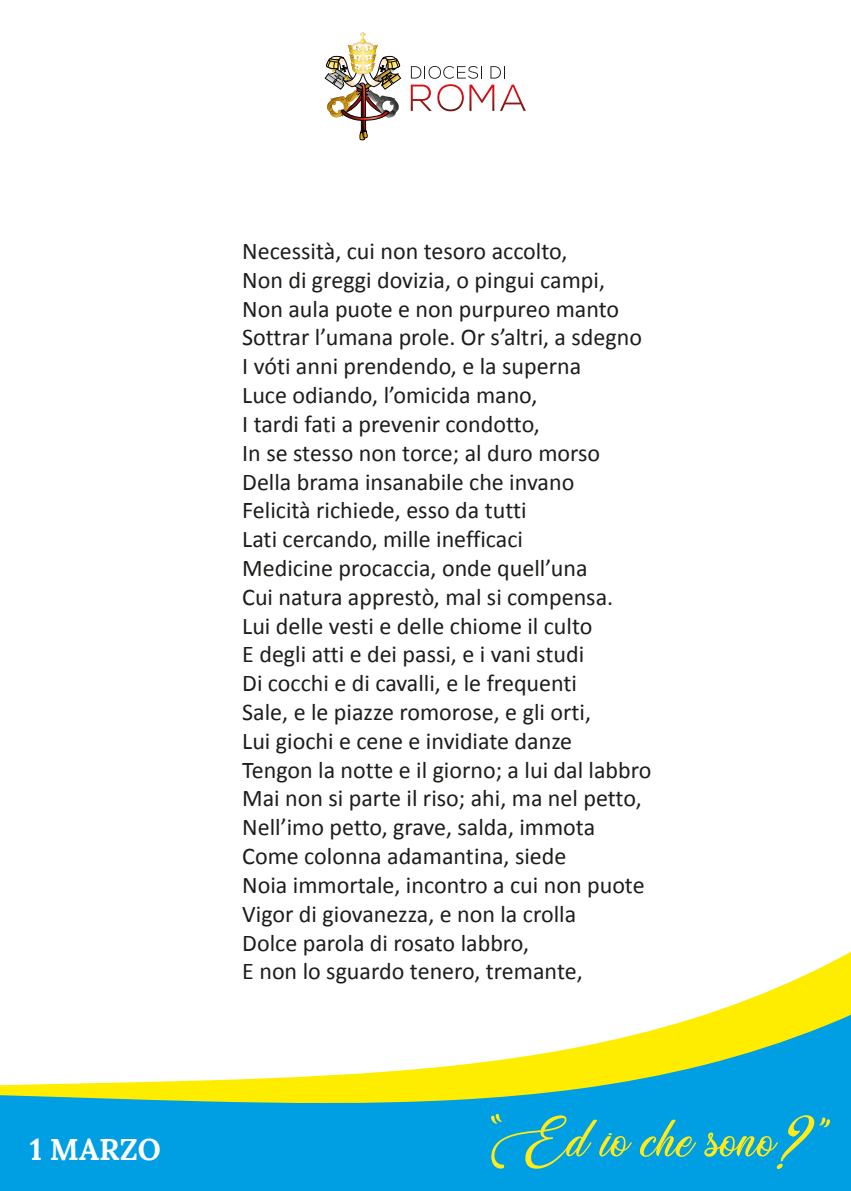
<style>
.page{position:relative;width:851px;height:1191px;background:#fff}
.page>*{position:absolute;margin:0;border:0;box-sizing:border-box;transform-origin:0 0}
.t1{font:52px "Weather Sunday Personal Use";color:#feeb17}
.t2{font:30px "Lora";color:#fff}
.t3{font:24px/28.8px "Calibri";color:#1d1d1b}
</style>
<div class="page">
<div style="left:0;top:1104px;width:850px;height:87px;background:#009fe3"></div>
<svg style="left:0;top:952px;width:850px;height:152px"></svg>
<svg style="left:490px;top:1113px;width:12px;height:10px"></svg>
<svg style="left:819px;top:1117px;width:11px;height:10px"></svg>
<img style="left:325px;top:33px;width:75px;height:108px">
<svg style="left:410px;top:66px;width:115px;height:45px"></svg>
<p class="t2" style="left:30px;top:1127px;width:133px">1 MARZO</p>
<p class="t3" style="left:242px;top:237px;width:411px">Necessità, cui non tesoro accolto,<br>Non di greggi dovizia, o pingui campi, Non aula puote e non purpureo manto Sottrar l’umana prole. Or s’altri, a sdegno I vóti anni prendendo, e la superna<br>Luce odiando, l’omicida mano,<br>I tardi fati a prevenir condotto,<br>In se stesso non torce; al duro morso Della brama insanabile che invano<br>Felicità richiede, esso da tutti<br>Lati cercando, mille inefficaci<br>Medicine procaccia, onde quell’una<br>Cui natura apprestò, mal si compensa.<br>Lui delle vesti e delle chiome il culto<br>E degli atti e dei passi, e i vani studi<br>Di cocchi e di cavalli, e le frequenti<br>Sale, e le piazze romorose, e gli orti,<br>Lui giochi e cene e invidiate danze<br>Tengon la notte e il giorno; a lui dal labbro Mai non si parte il riso; ahi, ma nel petto, Nell’imo petto, grave, salda, immota Come colonna adamantina, siede<br>Noia immortale, incontro a cui non puote Vigor di giovanezza, e non la crolla<br>Dolce parola di rosato labbro,<br>E non lo sguardo tenero, tremante,</p>
<h1 class="t1" style="left:490px;top:1107px;width:328px">Ed io che sono?</h1>
</div>
